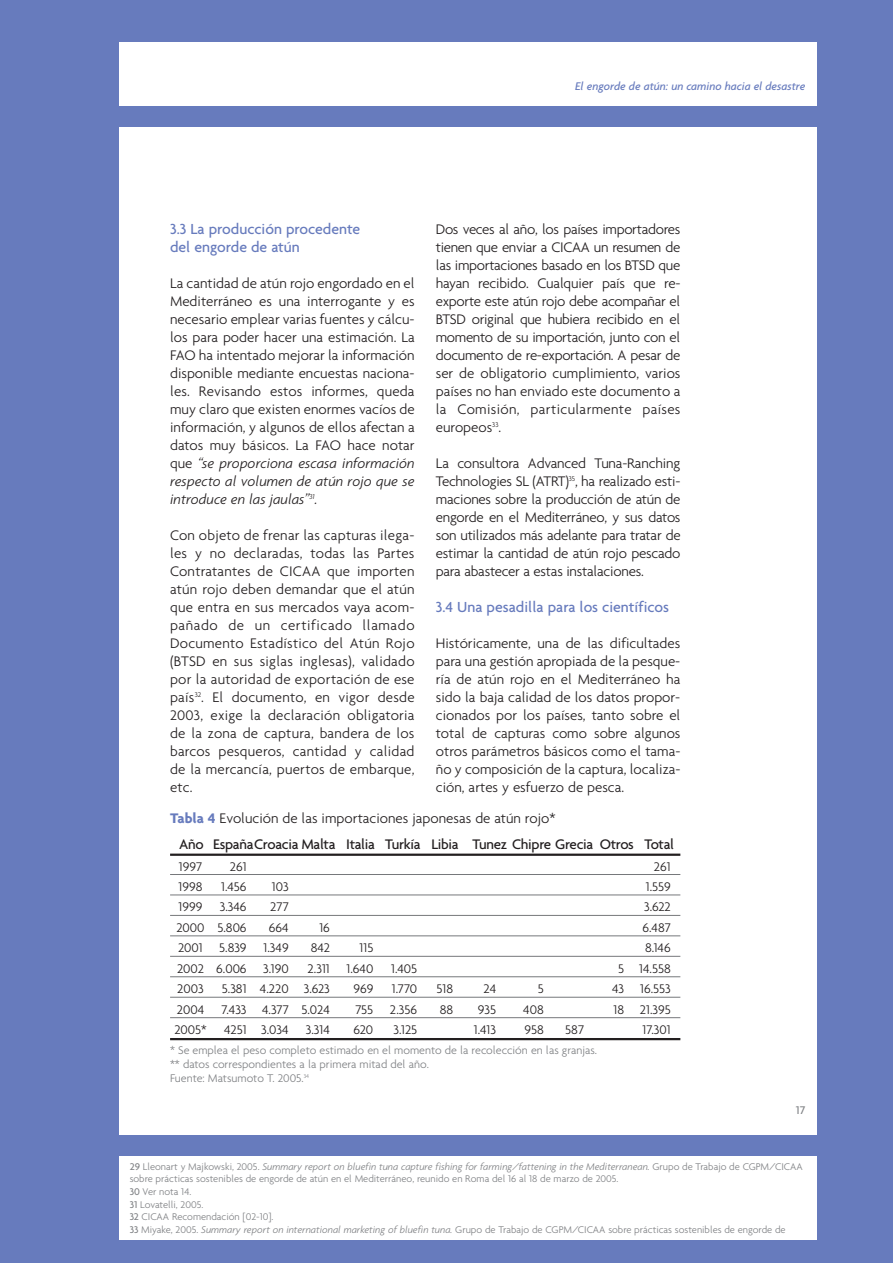
<style>
.page{position:relative;width:893px;height:1263px;background:#677bbd}
.page>*{position:absolute;margin:0;border:0;box-sizing:border-box;transform-origin:0 0}
.t1{font:500 15.75px/18px "Agenda";color:#677bbd}
.t2{font:300 15px/18px "Agenda";color:#231f20;text-align:justify}
.t3{font:500 15px/26.5px "Agenda";letter-spacing:-.02em;color:#231f20}
.t4{font:300 13.5px "Agenda";color:#231f20}
.t5{font:300 12px/14.4px "Agenda";color:#808285}
.t6{font:italic 500 12px "Agenda";color:#677bbd}
.t7{font:500 12px "Agenda";color:#808285}
.t8{font:300 10.5px/12.6px "Agenda";color:#808285}
.s1{font-style:italic}
.s2{font-weight:700;color:#677bbd}
.s3{font-weight:300}
.s4{font-weight:500}
</style>
<div class="page">
<div style="left:119px;top:128px;width:697px;height:1007px;background:#fff"></div>
<div style="left:119px;top:43px;width:697px;height:63px;background:#fff"></div>
<div style="left:119px;top:1156px;width:697px;height:84px;background:#fff"></div>
<hr style="left:170px;top:853px;width:510px;height:3px;background:#231f20">
<hr style="left:170px;top:874px;width:510px;height:1px;background:#76787b">
<hr style="left:170px;top:895px;width:510px;height:1px;background:#76787b">
<hr style="left:170px;top:915px;width:510px;height:1px;background:#76787b">
<hr style="left:170px;top:935px;width:510px;height:1px;background:#76787b">
<hr style="left:170px;top:956px;width:510px;height:1px;background:#76787b">
<hr style="left:170px;top:976px;width:510px;height:1px;background:#76787b">
<hr style="left:170px;top:997px;width:510px;height:1px;background:#76787b">
<hr style="left:170px;top:1017px;width:510px;height:1px;background:#76787b">
<hr style="left:170px;top:1038px;width:510px;height:2px;background:#231f20">
<p class="t6" style="left:575px;top:79px;width:232px">El engorde de atún: un camino hacia el desastre</p>
<p class="t1" style="left:170px;top:220px;width:192px">3.3 La producción procedente del engorde de atún</p>
<p class="t2" style="left:170px;top:274px;width:246px">La cantidad de atún rojo engordado en el Mediterráneo es una interrogante y es necesario emplear varias fuentes y cálcu&shy;los para poder hacer una estimación. La FAO ha intentado mejorar la información disponible mediante encuestas naciona&shy;les. Revisando estos informes, queda muy claro que existen enormes vacíos de información, y algunos de ellos afectan a datos muy básicos. La FAO hace notar que <span class="s1">“se proporciona escasa información respecto al volumen de atún rojo que se introduce en las jaulas”</span><sup>31</sup><span class="s1">.</span></p>
<p class="t2" style="left:170px;top:526px;width:246px">Con objeto de frenar las capturas ilega&shy;les y no declaradas, todas las Partes Contratantes de CICAA que importen atún rojo deben demandar que el atún que entra en sus mercados vaya acom&shy;pañado de un certificado llamado Documento Estadístico del Atún Rojo (BTSD en sus siglas inglesas), validado por la autoridad de exportación de ese país<sup>32</sup>. El documento, en vigor desde 2003, exige la declaración obligatoria de la zona de captura, bandera de los barcos pesqueros, cantidad y calidad de la mercancía, puertos de embarque, etc.</p>
<p class="t2" style="left:436px;top:220px;width:246px">Dos veces al año, los países importadores tienen que enviar a CICAA un resumen de las importaciones basado en los BTSD que hayan recibido. Cualquier país que re&shy;exporte este atún rojo debe acompañar el BTSD original que hubiera recibido en el momento de su importación, junto con el documento de re-exportación. A pesar de ser de obligatorio cumplimiento, varios países no han enviado este documento a la Comisión, particularmente países europeos<sup>33</sup>.</p>
<p class="t2" style="left:436px;top:454px;width:246px">La consultora Advanced Tuna-Ranching Technologies SL (ATRT)<sup>35</sup>, ha realizado esti&shy;maciones sobre la producción de atún de engorde en el Mediterráneo, y sus datos son utilizados más adelante para tratar de estimar la cantidad de atún rojo pescado para abastecer a estas instalaciones.</p>
<p class="t1" style="left:436px;top:598px;width:235px">3.4 Una pesadilla para los científicos</p>
<p class="t2" style="left:436px;top:634px;width:246px">Históricamente, una de las dificultades para una gestión apropiada de la pesque&shy;ría de atún rojo en el Mediterráneo ha sido la baja calidad de los datos propor&shy;cionados por los países, tanto sobre el total de capturas como sobre algunos otros parámetros básicos como el tama&shy;ño y composición de la captura, localiza&shy;ción, artes y esfuerzo de pesca.</p>
<p class="t3" style="left:179px;top:804px;width:496px;text-indent:-9px"><span class="s2">Tabla 4</span> <span class="s3">Evolución de las importaciones japonesas de atún rojo*<br></span>Año EspañaCroacia Malta Italia Turkía Libia Tunez Chipre Grecia Otros Total</p>
<p class="t4" style="left:179px;top:858px;width:25px">1997</p>
<p class="t4" style="left:230px;top:858px;width:18px">261</p>
<p class="t4" style="left:654px;top:858px;width:18px">261</p>
<p class="t4" style="left:179px;top:878px;width:25px">1998</p>
<p class="t4" style="left:221px;top:878px;width:27px">1.456</p>
<p class="t4" style="left:272px;top:878px;width:18px">103</p>
<p class="t4" style="left:646px;top:878px;width:26px">1.559</p>
<p class="t4" style="left:179px;top:899px;width:25px">1999</p>
<p class="t4" style="left:220px;top:899px;width:28px">3.346</p>
<p class="t4" style="left:270px;top:899px;width:20px">277</p>
<p class="t4" style="left:644px;top:899px;width:28px">3.622</p>
<p class="t4" style="left:176px;top:919px;width:72px">2000 5.806</p>
<p class="t4" style="left:269px;top:919px;width:21px">664</p>
<p class="t4" style="left:319px;top:919px;width:12px">16</p>
<p class="t4" style="left:643px;top:919px;width:30px">6.487</p>
<p class="t4" style="left:178px;top:940px;width:112px">2001 5.839 1.349</p>
<p class="t4" style="left:311px;top:940px;width:21px">842</p>
<p class="t4" style="left:359px;top:940px;width:15px">115</p>
<p class="t4" style="left:645px;top:940px;width:27px">8.146</p>
<p class="t4" style="left:177px;top:960px;width:113px">2002 6.006 3.190</p>
<p class="t4" style="left:307px;top:960px;width:67px">2.311 1.640</p>
<p class="t4" style="left:391px;top:960px;width:28px">1.405</p>
<p class="t4" style="left:618px;top:960px;width:54px">5 14.558</p>
<p class="t4" style="left:177px;top:981px;width:28px">2003</p>
<p class="t4" style="left:222px;top:981px;width:110px">5.381 4.220 3.623</p>
<p class="t4" style="left:354px;top:981px;width:21px">969</p>
<p class="t4" style="left:392px;top:981px;width:27px">1.770</p>
<p class="t4" style="left:437px;top:981px;width:18px">518</p>
<p class="t4" style="left:483px;top:981px;width:14px">24</p>
<p class="t4" style="left:538px;top:981px;width:8px">5</p>
<p class="t4" style="left:612px;top:981px;width:60px">43 16.553</p>
<p class="t4" style="left:177px;top:1001px;width:29px">2004</p>
<p class="t4" style="left:222px;top:1001px;width:110px">7.433 4.377 5.024</p>
<p class="t4" style="left:355px;top:1001px;width:63px">755 2.356</p>
<p class="t4" style="left:440px;top:1001px;width:15px">88</p>
<p class="t4" style="left:478px;top:1001px;width:20px">935</p>
<p class="t4" style="left:523px;top:1001px;width:22px">408</p>
<p class="t4" style="left:613px;top:1001px;width:59px">18 21.395</p>
<p class="t4" style="left:174px;top:1021px;width:34px">2005*</p>
<p class="t4" style="left:224px;top:1021px;width:66px">4251 3.034</p>
<p class="t4" style="left:306px;top:1021px;width:26px">3.314</p>
<p class="t4" style="left:354px;top:1021px;width:21px">620</p>
<p class="t4" style="left:394px;top:1021px;width:25px">3.125</p>
<p class="t4" style="left:474px;top:1021px;width:24px">1.413</p>
<p class="t4" style="left:524px;top:1021px;width:21px">958</p>
<p class="t4" style="left:565px;top:1021px;width:20px">587</p>
<p class="t4" style="left:642px;top:1021px;width:30px">17.301</p>
<p class="t5" style="left:170px;top:1042px;width:429px">* Se emplea el peso completo estimado en el momento de la recolección en las granjas. ** datos correspondientes a la primera mitad del año.<br>Fuente: Matsumoto T. 2005.<sup>34</sup></p>
<p class="t7" style="left:796px;top:1103px;width:11px">17</p>
<p class="t8" style="left:130px;top:1160px;width:675px"><span class="s4">29</span> Lleonart y Majkowski, 2005. <span class="s1">Summary report on bluefin tuna capture fishing for farming/fattening in the Mediterranean.</span> Grupo de Trabajo de CGPM/CICAA sobre prácticas sostenibles de engorde de atún en el Mediterráneo, reunido en Roma del 16 al 18 de marzo de 2005.<br><span class="s4">30</span> Ver nota 14.<br><span class="s4">31</span> Lovatelli, 2005.<br><span class="s4">32</span> CICAA Recomendación [02-10].<br><span class="s4">33</span> Miyake, 2005. <span class="s1">Summary report on international marketing of bluefin tuna.</span> Grupo de Trabajo de CGPM/CICAA sobre prácticas sostenibles de engorde de</p>
</div>
